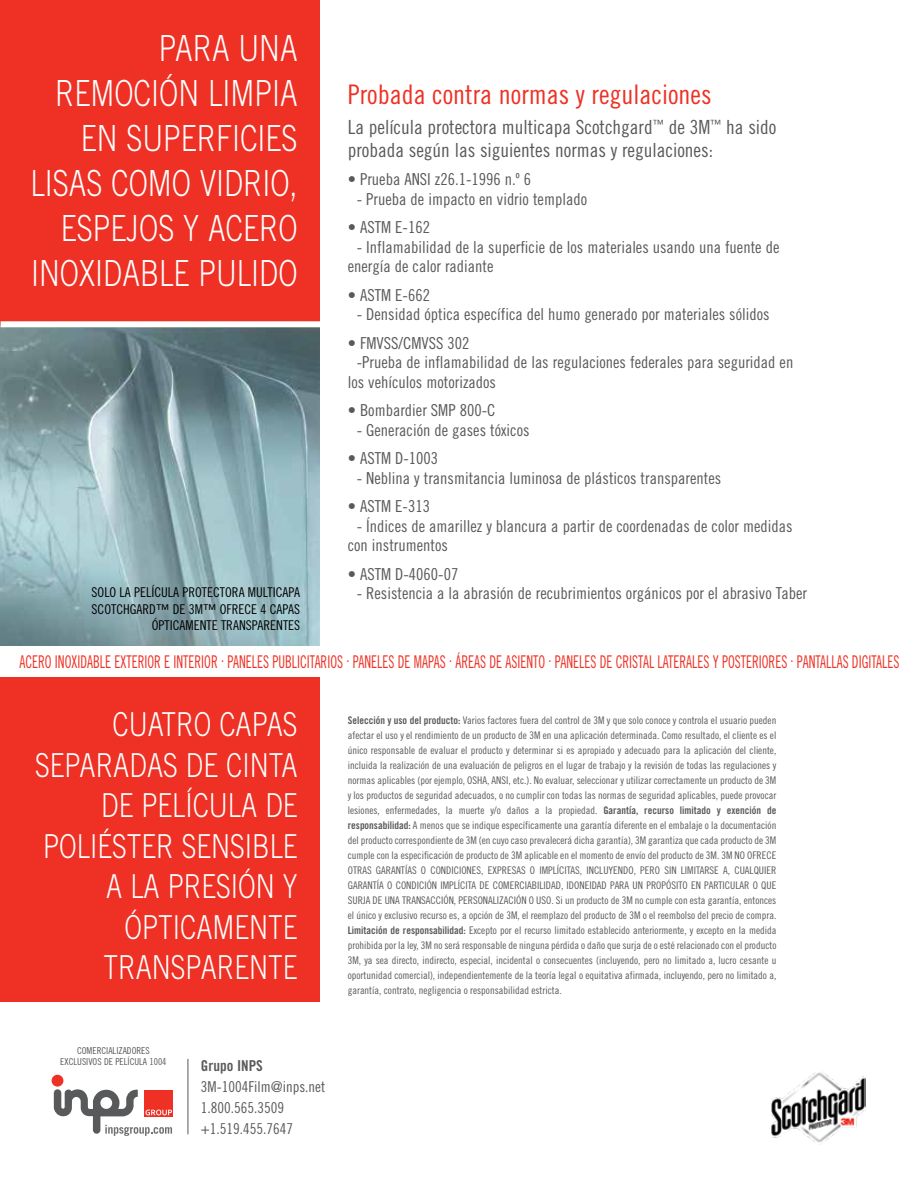
<style>
.page{position:relative;width:918px;height:1188px;background:#fff}
.page>*{position:absolute;margin:0;border:0;box-sizing:border-box;transform-origin:0 0}
.t1{font:300 36px/45px "Trade Gothic LT Std";color:#fff;text-align:right;scale:.8 1}
.t2{font:300 33px/40.5px "Trade Gothic LT Std";color:#fff;text-align:right;scale:.8 1}
.t3{font:27px "Trade Gothic LT Std Cn 18";color:#ee3124}
.t4{font:19.5px/22.5px "Trade Gothic LT Std Cn 18";color:#58595b}
.t5{font:17.55px "Trade Gothic LT Std Cn 18";color:#ee3124;scale:.77 1}
.t6{font:16.5px/19.5px "Trade Gothic LT Std Cn 18";color:#58595b}
.t7{font:15px/21px "Trade Gothic LT Std Cn 18";color:#58595b}
.t8{font:15px "Trade Gothic LT Std Bd Cn 20";color:#58595b}
.t9{font:13.5px/16.5px "Trade Gothic LT Std Cn 18";color:#000;text-align:right}
.t10{font:10.5px/15px "Trade Gothic LT Std Cn 18";color:#58595b;text-align:justify}
.t11{font:9.6px/11.6px "Trade Gothic LT Std Cn 18";color:#58595b;text-align:center}
.s1{font-family:"Trade Gothic LT Std Bd Cn 20"}
</style>
<div class="page">
<div style="left:145px;top:1090px;width:28px;height:26px;background:#ee3124"></div>
<svg style="left:54px;top:1089px;width:118px;height:47px"></svg>
<div style="left:52px;top:1075px;width:11px;height:12px;background:#ee3124;border-radius:50%"></div>
<img style="left:771px;top:1072px;width:94px;height:72px">
<hr style="left:188px;top:1059px;width:1px;height:75px;background:#58595b">
<img style="left:0;top:326px;width:319px;height:320px">
<div style="left:0;top:0;width:319px;height:324px;background:#ee3124"></div>
<div style="left:0;top:678px;width:319px;height:324px;background:#ee3124"></div>
<div style="left:1px;top:321px;width:321px;height:6px;background:#fff"></div>
<h1 class="t1" style="left:30px;top:25px;width:336px">PARA UNA<br>REMOCIÓN LIMPIA<br>EN SUPERFICIES<br>LISAS COMO VIDRIO,<br>ESPEJOS Y ACERO<br>INOXIDABLE PULIDO</h1>
<h3 class="t3" style="left:348px;top:79px;width:365px">Probada contra normas y regulaciones</h3>
<h3 class="t4" style="left:348px;top:116px;width:430px">La película protectora multicapa Scotchgard<sup>™</sup> de 3M<sup>™</sup> ha sido probada según las siguientes normas y regulaciones:</h3>
<h3 class="t6" style="left:348px;top:169px;width:185px">• Prueba ANSI z26.1-1996 n.º 6</h3>
<h3 class="t6" style="left:357px;top:189px;width:232px">- Prueba de impacto en vidrio templado</h3>
<h3 class="t6" style="left:348px;top:217px;width:84px">• ASTM E-162</h3>
<h3 class="t6" style="left:348px;top:237px;width:433px;text-indent:9px">- Inflamabilidad de la superficie de los materiales usando una fuente de energía de calor radiante</h3>
<h3 class="t6" style="left:348px;top:285px;width:84px">• ASTM E-662</h3>
<h3 class="t6" style="left:357px;top:304px;width:414px">- Densidad óptica específica del humo generado por materiales sólidos</h3>
<h3 class="t6" style="left:348px;top:333px;width:123px">• FMVSS/CMVSS 302</h3>
<h3 class="t6" style="left:357px;top:352px;width:438px">-Prueba de inflamabilidad de las regulaciones federales para seguridad en</h3>
<h3 class="t6" style="left:348px;top:372px;width:150px">los vehículos motorizados</h3>
<h3 class="t6" style="left:348px;top:400px;width:149px">• Bombardier SMP 800-C</h3>
<h3 class="t6" style="left:357px;top:420px;width:174px">- Generación de gases tóxicos</h3>
<h3 class="t6" style="left:348px;top:448px;width:92px">• ASTM D-1003</h3>
<h3 class="t6" style="left:357px;top:468px;width:366px">- Neblina y transmitancia luminosa de plásticos transparentes</h3>
<h3 class="t6" style="left:348px;top:496px;width:84px">• ASTM E-313</h3>
<h3 class="t6" style="left:348px;top:516px;width:446px;text-indent:9px">- Índices de amarillez y blancura a partir de coordenadas de color medidas con instrumentos</h3>
<h3 class="t6" style="left:348px;top:564px;width:112px">• ASTM D-4060-07</h3>
<h3 class="t6" style="left:357px;top:583px;width:452px">- Resistencia a la abrasión de recubrimientos orgánicos por el abrasivo Taber</h3>
<p class="t9" style="left:92px;top:584px;width:210px">SOLO LA PELÍCULA PROTECTORA MULTICAPA<br>SCOTCHGARD™ DE 3M™ OFRECE 4 CAPAS<br>ÓPTICAMENTE TRANSPARENTES</p>
<h3 class="t5" style="left:19px;top:651px;width:1144px">ACERO INOXIDABLE EXTERIOR E INTERIOR . PANELES PUBLICITARIOS . PANELES DE MAPAS . ÁREAS DE ASIENTO . PANELES DE CRISTAL LATERALES Y POSTERIORES . PANTALLAS DIGITALES</h3>
<h2 class="t2" style="left:35px;top:704px;width:330px">CUATRO CAPAS<br>SEPARADAS DE CINTA<br>DE PELÍCULA DE<br>POLIÉSTER SENSIBLE<br>A LA PRESIÓN Y<br>ÓPTICAMENTE<br>TRANSPARENTE</h2>
<p class="t10" style="left:348px;top:713px;width:430px"><span class="s1">Selección y uso del producto:</span> Varios factores fuera del control de 3M y que solo conoce y controla el usuario pueden afectar el uso y el rendimiento de un producto de 3M en una aplicación determinada. Como resultado, el cliente es el único responsable de evaluar el producto y determinar si es apropiado y adecuado para la aplicación del cliente, incluida la realización de una evaluación de peligros en el lugar de trabajo y la revisión de todas las regulaciones y normas aplicables (por ejemplo, OSHA, ANSI, etc.). No evaluar, seleccionar y utilizar correctamente un producto de 3M y los productos de seguridad adecuados, o no cumplir con todas las normas de seguridad aplicables, puede provocar lesiones, enfermedades, la muerte y/o daños a la propiedad. <span class="s1">Garantía, recurso limitado y exención de responsabilidad:</span> A menos que se indique específicamente una garantía diferente en el embalaje o la documentación del producto correspondiente de 3M (en cuyo caso prevalecerá dicha garantía), 3M garantiza que cada producto de 3M cumple con la especificación de producto de 3M aplicable en el momento de envío del producto de 3M. 3M NO OFRECE OTRAS GARANTÍAS O CONDICIONES, EXPRESAS O IMPLÍCITAS, INCLUYENDO, PERO SIN LIMITARSE A, CUALQUIER GARANTÍA O CONDICIÓN IMPLÍCITA DE COMERCIABILIDAD, IDONEIDAD PARA UN PROPÓSITO EN PARTICULAR O QUE SURJA DE UNA TRANSACCIÓN, PERSONALIZACIÓN O USO. Si un producto de 3M no cumple con esta garantía, entonces el único y exclusivo recurso es, a opción de 3M, el reemplazo del producto de 3M o el reembolso del precio de compra.<br><span class="s1">Limitación de responsabilidad:</span> Excepto por el recurso limitado establecido anteriormente, y excepto en la medida prohibida por la ley, 3M no será responsable de ninguna pérdida o daño que surja de o esté relacionado con el producto 3M, ya sea directo, indirecto, especial, incidental o consecuentes (incluyendo, pero no limitado a, lucro cesante u oportunidad comercial), independientemente de la teoría legal o equitativa afirmada, incluyendo, pero no limitado a, garantía, contrato, negligencia o responsabilidad estricta.</p>
<p class="t11" style="left:60px;top:1045px;width:108px">COMERCIALIZADORES<br>EXCLUSIVOS DE PELÍCULA 1004</p>
<h3 class="t8" style="left:201px;top:1056px;width:63px">Grupo INPS</h3>
<h3 class="t7" style="left:201px;top:1076px;width:126px">3M-1004Film@inps.net<br>1.800.565.3509 +1.519.455.7647</h3>
</div>
